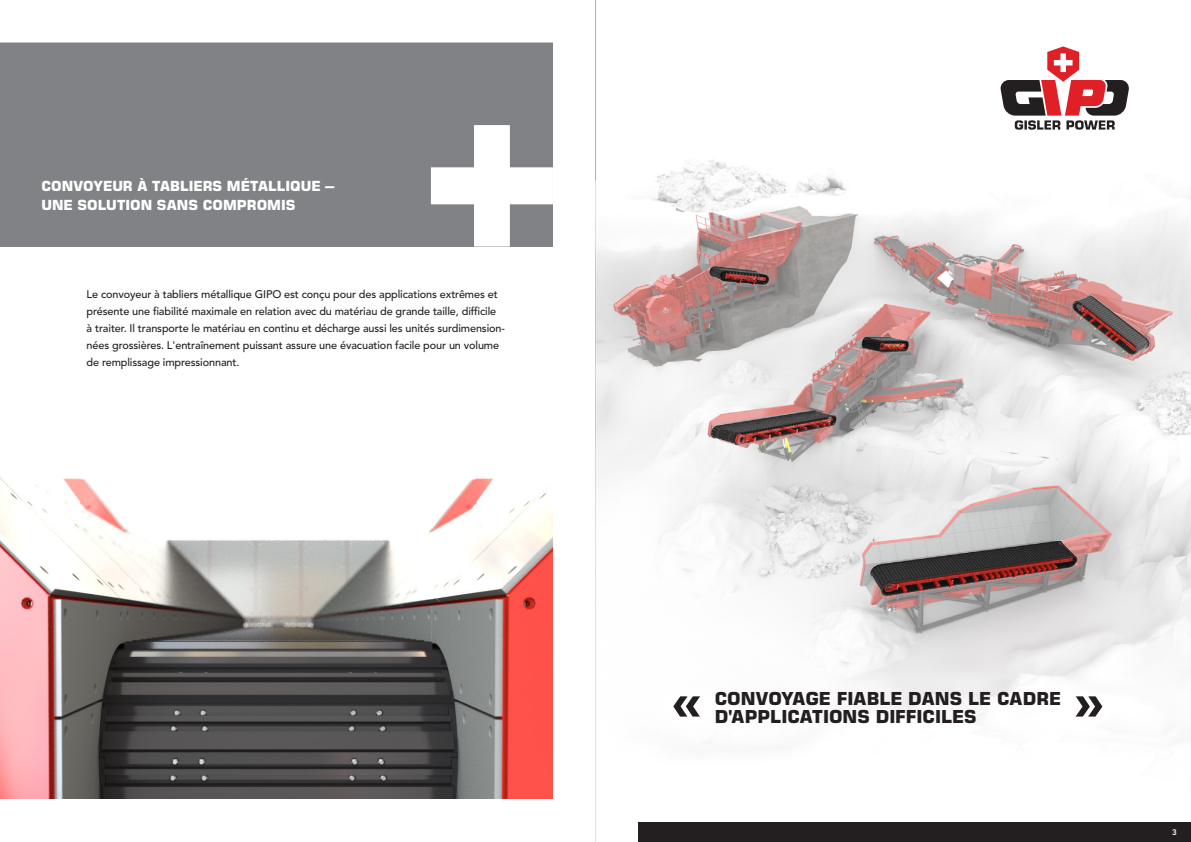
<style>
.page{position:relative;width:1191px;height:842px;background:#fff}
.page>*{position:absolute;margin:0;border:0;box-sizing:border-box;transform-origin:0 0}
.t1{font:700 70px "Eurostile LT Pro";color:#231f20}
.t2{font:700 18px "Eurostile LT Pro";letter-spacing:-.005em;color:#231f20}
.t3{font:700 14px/19px "Eurostile LT Pro";color:#fff}
.t4{font:500 11px/17px "Avenir LT Pro";letter-spacing:-.01em;color:#231f20}
.t5{font:800 8px "Avenir LT Pro";color:#fff}
</style>
<div class="page">
<div style="left:0;top:43px;width:553px;height:204px;background:#808285"></div>
<svg style="left:431px;top:125px;width:122px;height:122px"></svg>
<img style="left:595px;top:0;width:596px;height:842px">
<div style="left:638px;top:822px;width:553px;height:20px;background:#231f20"></div>
<img style="left:0;top:477px;width:553px;height:321px">
<svg style="left:999px;top:45px;width:131px;height:85px"></svg>
<p class="t3" style="left:41px;top:176px;width:294px">CONVOYEUR À TABLIERS MÉTALLIQUE –<br>UNE SOLUTION SANS COMPROMIS</p>
<p class="t4" style="left:87px;top:285px;width:420px">Le convoyeur à tabliers métallique GIPO est conçu pour des applications extrêmes et présente une fiabilité maximale en relation avec du matériau de grande taille, difficile<br>à traiter. Il transporte le matériau en continu et décharge aussi les unités surdimension&shy;nées grossières. L'entraînement puissant assure une évacuation facile pour un volume de remplissage impressionnant.</p>
<p class="t1" style="left:671px;top:657px;width:32px">«</p>
<p class="t2" style="left:714px;top:687px;width:348px">CONVOYAGE FIABLE DANS LE CADRE</p>
<p class="t2" style="left:714px;top:705px;width:263px">D'APPLICATIONS DIFFICILES</p>
<p class="t1" style="left:1073px;top:657px;width:32px">»</p>
<p class="t5" style="left:1172px;top:827px;width:6px">3</p>
</div>
